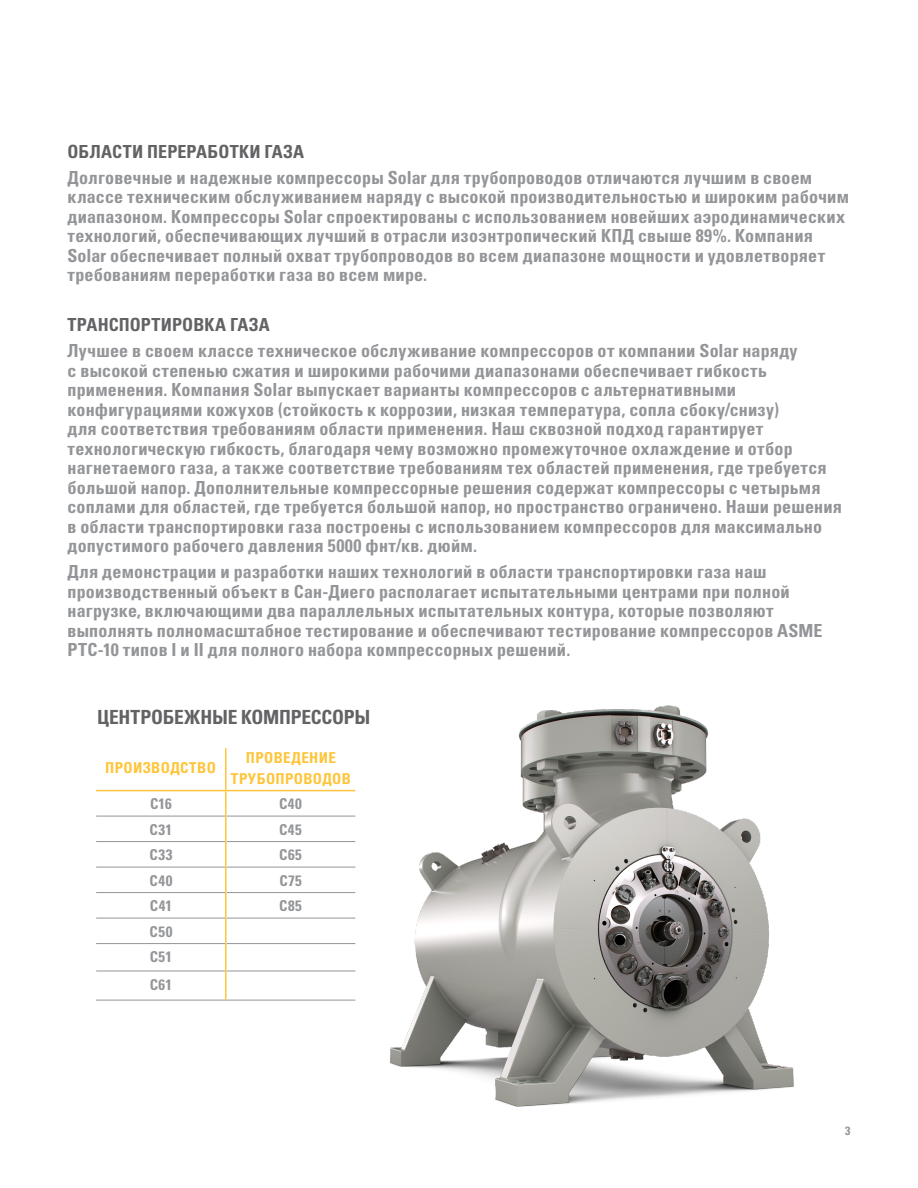
<style>
.page{position:relative;width:918px;height:1188px;background:#fff}
.page>*{position:absolute;margin:0;border:0;box-sizing:border-box;transform-origin:0 0}
.t1{font:19.5px "Univers LTCYR 67 Bold Cond";letter-spacing:-.01em;color:#636366}
.t2{font:18px/19.5px "Univers LTCYR 67 Bold Cond";letter-spacing:.01em;color:#939598}
.t3{font:18px "Univers LTCYR 67 Bold Cond";letter-spacing:.005em;color:#636366}
.t4{font:15px/25.5px "Univers LTCYR 67 Bold Cond";letter-spacing:.035em;color:#939598}
.t5{font:15px/21px "Univers LTCYR 67 Bold Cond";letter-spacing:.02em;color:#fec53a;text-align:center}
.t6{font:12px "Univers LTCYR 67 Bold Cond";color:#939598}
</style>
<div class="page">
<img style="left:390px;top:705px;width:404px;height:402px">
<hr style="left:96px;top:1000px;width:130px;height:1px;background:#939598">
<hr style="left:226px;top:1000px;width:129px;height:1px;background:#939598">
<svg style="left:96px;top:748px;width:259px;height:252px"></svg>
<hr style="left:96px;top:790px;width:130px;height:1px;background:#fec53a">
<hr style="left:226px;top:790px;width:129px;height:1px;background:#fec53a">
<p class="t3" style="left:68px;top:140px;width:238px">ОБЛАСТИ ПЕРЕРАБОТКИ ГАЗА</p>
<p class="t2" style="left:68px;top:167px;width:783px">Долговечные и надежные компрессоры Solar для трубопроводов отличаются лучшим в своем классе техническим обслуживанием наряду с высокой производительностью и широким рабочим диапазоном. Компрессоры Solar спроектированы с использованием новейших аэродинамических технологий, обеспечивающих лучший в отрасли изоэнтропический КПД свыше 89%. Компания Solar обеспечивает полный охват трубопроводов во всем диапазоне мощности и удовлетворяет требованиям переработки газа во всем мире.</p>
<p class="t3" style="left:68px;top:313px;width:204px">ТРАНСПОРТИРОВКА ГАЗА</p>
<p class="t2" style="left:68px;top:341px;width:776px">Лучшее в своем классе техническое обслуживание компрессоров от компании Solar наряду<br>с высокой степенью сжатия и широкими рабочими диапазонами обеспечивает гибкость применения. Компания Solar выпускает варианты компрессоров с альтернативными конфигурациями кожухов (стойкость к коррозии, низкая температура, сопла сбоку/снизу)<br>для соответствия требованиям области применения. Наш сквозной подход гарантирует технологическую гибкость, благодаря чему возможно промежуточное охлаждение и отбор нагнетаемого газа, а также соответствие требованиям тех областей применения, где требуется большой напор. Дополнительные компрессорные решения содержат компрессоры с четырьмя соплами для областей, где требуется большой напор, но пространство ограничено. Наши решения в области транспортировки газа построены с использованием компрессоров для максимально допустимого рабочего давления 5000 фнт/кв. дюйм.</p>
<p class="t2" style="left:68px;top:562px;width:757px">Для демонстрации и разработки наших технологий в области транспортировки газа наш производственный объект в Сан-Диего располагает испытательными центрами при полной нагрузке, включающими два параллельных испытательных контура, которые позволяют выполнять полномасштабное тестирование и обеспечивают тестирование компрессоров ASME PTC-10 типов I и II для полного набора компрессорных решений.</p>
<p class="t1" style="left:97px;top:705px;width:275px">ЦЕНТРОБЕЖНЫЕ КОМПРЕССОРЫ</p>
<p class="t5" style="left:105px;top:757px;width:112px">ПРОИЗВОДСТВО</p>
<p class="t5" style="left:231px;top:747px;width:121px">ПРОВЕДЕНИЕ<br>ТРУБОПРОВОДОВ</p>
<p class="t4" style="left:150px;top:791px;width:23px">C16</p>
<p class="t4" style="left:279px;top:791px;width:24px">C40</p>
<p class="t4" style="left:150px;top:817px;width:24px">C31</p>
<p class="t4" style="left:279px;top:817px;width:24px">C45</p>
<p class="t4" style="left:149px;top:842px;width:24px">C33</p>
<p class="t4" style="left:279px;top:842px;width:24px">C65</p>
<p class="t4" style="left:150px;top:868px;width:24px">C40</p>
<p class="t4" style="left:279px;top:868px;width:24px">C75</p>
<p class="t4" style="left:150px;top:893px;width:24px">C41</p>
<p class="t4" style="left:279px;top:893px;width:24px">C85</p>
<p class="t4" style="left:150px;top:919px;width:24px">C50<br>C51</p>
<p class="t4" style="left:150px;top:971px;width:24px">C61</p>
<p class="t6" style="left:845px;top:1124px;width:7px">3</p>
</div>
